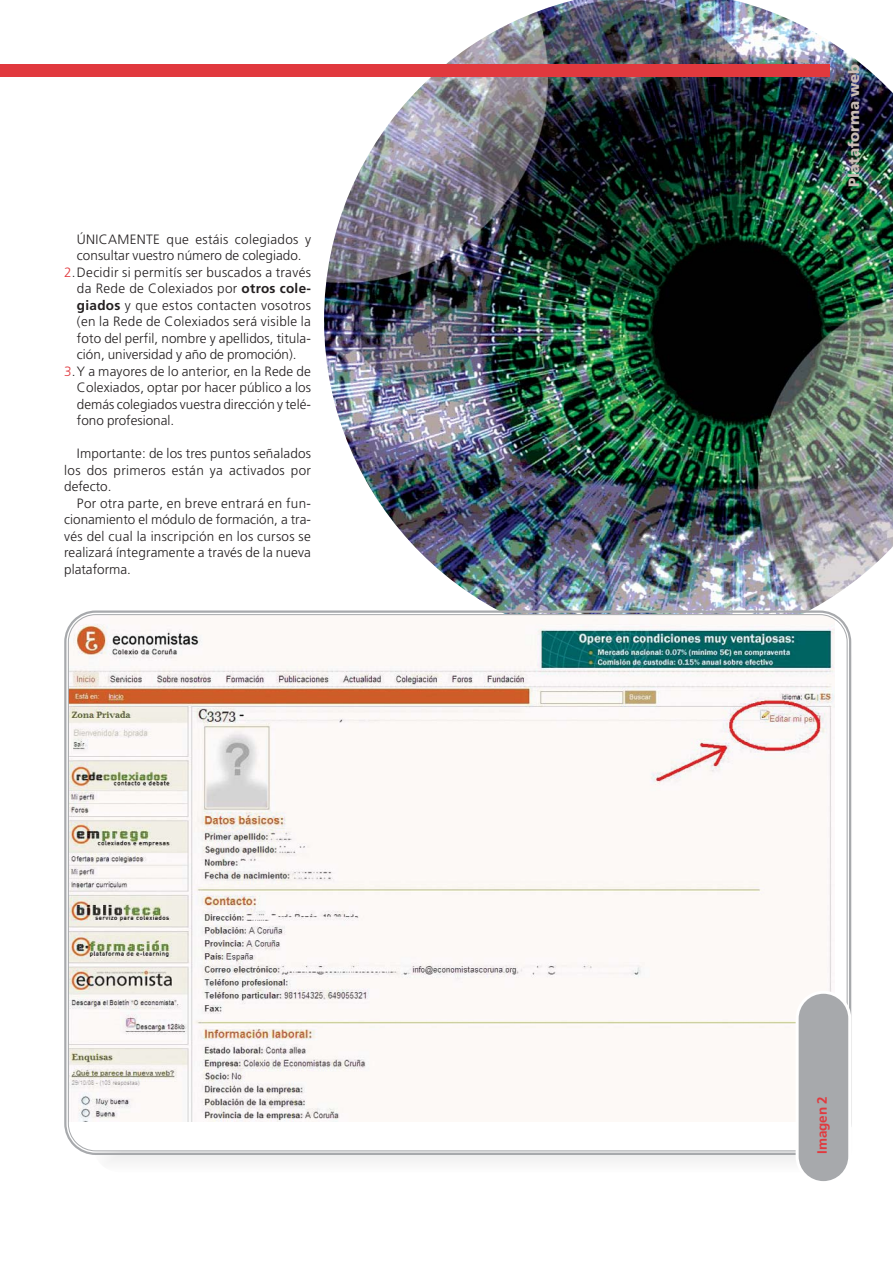
<style>
.page{position:relative;width:893px;height:1263px;background:#fff}
.page>*{position:absolute;margin:0;border:0;box-sizing:border-box;transform-origin:0 0}
.t1{font:900 15px "Frutiger";color:#cabdb6}
.t2{font:300 13.5px/16.5px "Frutiger";letter-spacing:.01em;color:#231f20;text-align:justify}
.t3{font:700 13.5px "Frutiger";color:#e1393e}
.s1{color:#e1393e}
.s2{font-weight:700}
</style>
<div class="page">
<img style="left:324px;top:0;width:568px;height:609px">
<div style="left:94px;top:636px;width:758px;height:536px;background:#f6f6f6;border-radius:26px"></div>
<div style="left:0;top:64px;width:830px;height:13px;background:#e1393e"></div>
<svg style="left:64px;top:609px;width:788px;height:546px"></svg>
<svg style="left:68px;top:614px;width:779px;height:538px"></svg>
<div style="left:797px;top:992px;width:52px;height:191px;background:#a7a9ac;border-radius:26px"></div>
<div style="left:795px;top:991px;width:56px;height:193px;border:3px solid #fff;border-radius:26px"></div>
<p class="t2" style="left:77px;top:232px;width:235px">ÚNICAMENTE que estáis colegiados y</p>
<p class="t2" style="left:77px;top:249px;width:226px">consultar vuestro número de colegiado.</p>
<p class="t2" style="left:64px;top:265px;width:248px"><span class="s1">2</span>.Decidir si permitís ser buscados a través</p>
<p class="t2" style="left:77px;top:282px;width:235px">da Rede de Colexiados por <span class="s2">otros cole-</span></p>
<p class="t2" style="left:77px;top:298px;width:235px"><span class="s2">giados</span> y que estos contacten vosotros</p>
<p class="t2" style="left:77px;top:315px;width:235px">(en la Rede de Colexiados será visible la</p>
<p class="t2" style="left:77px;top:331px;width:235px">foto del perfil, nombre y apellidos, titula-</p>
<p class="t2" style="left:77px;top:348px;width:221px">ción, universidad y año de promoción).</p>
<p class="t2" style="left:64px;top:364px;width:248px"><span class="s1">3</span>.Y a mayores de lo anterior, en la Rede de</p>
<p class="t2" style="left:77px;top:381px;width:235px">Colexiados, optar por hacer público a los</p>
<p class="t2" style="left:77px;top:397px;width:235px">demás colegiados vuestra dirección y telé-</p>
<p class="t2" style="left:77px;top:414px;width:99px">fono profesional.</p>
<p class="t2" style="left:64px;top:447px;width:248px;text-indent:13px">Importante: de los tres puntos señalados los dos primeros están ya activados por defecto.</p>
<p class="t2" style="left:64px;top:496px;width:248px;text-indent:13px">Por otra parte, en breve entrará en fun&shy;cionamiento el módulo de formación, a tra&shy;vés del cual la inscripción en los cursos se realizará íntegramente a través de la nueva plataforma.</p>
<p class="t1" style="left:847px;top:187px;width:125px;rotate:-90deg">Plataforma web</p>
<p class="t3" style="left:816px;top:1154px;width:59px;rotate:-90deg">Imagen 2</p>
</div>
